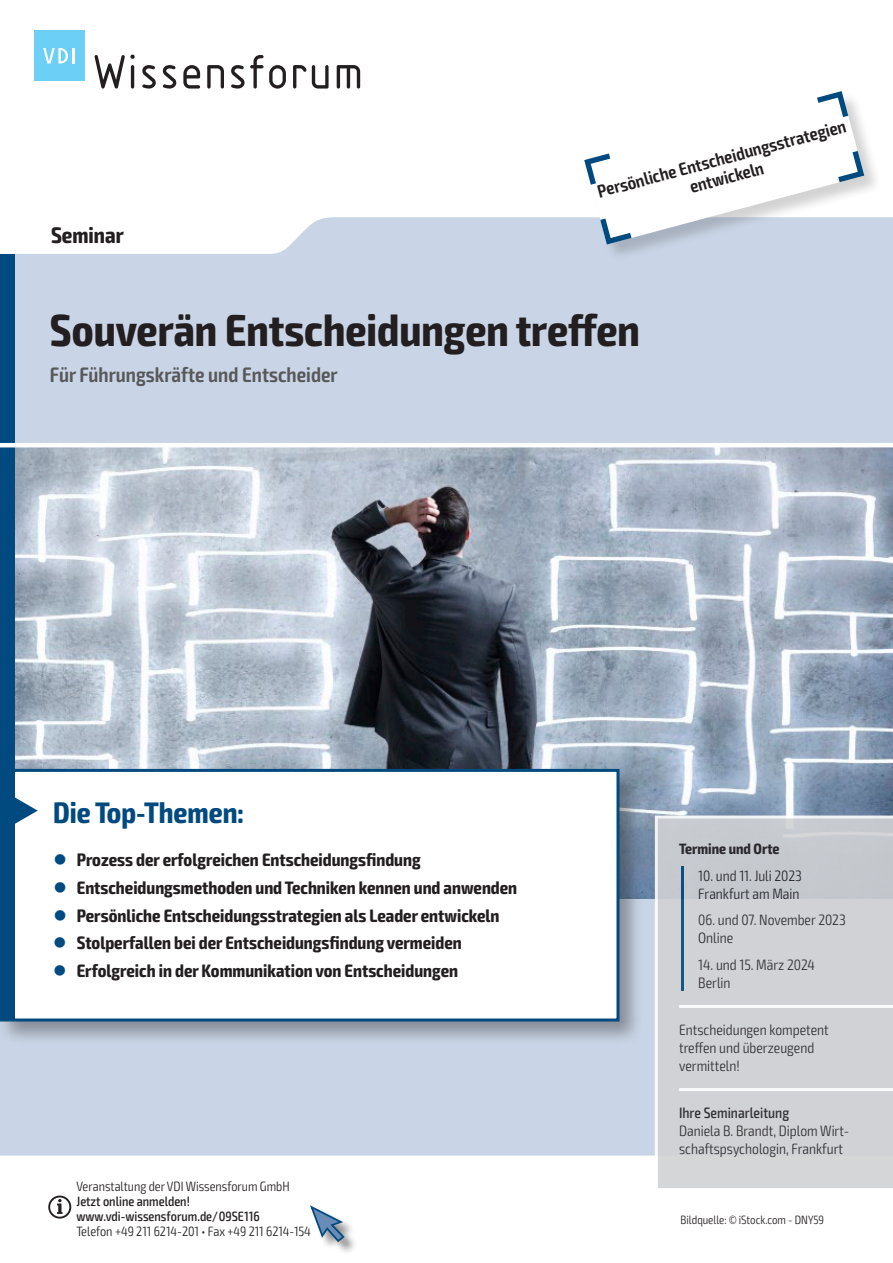
<style>
.page{position:relative;width:893px;height:1263px;background:#fff}
.page>*{position:absolute;margin:0;border:0;box-sizing:border-box;transform-origin:0 0}
.t1{font:700 condensed 45px "Exo 2";color:#231f20}
.t2{font:700 condensed 29.7px "Exo 2";color:#004a7f}
.t3{font:700 condensed 22.5px "Exo 2";color:#231f20}
.t4{font:600 condensed 21px "Exo 2";color:#57585a}
.t5{font:700 condensed 18px "Exo 2";color:#231f20}
.t6{font:600 condensed 18px/19.5px "Exo 2";color:#231f20;text-align:center}
.t7{font:300 condensed 15px/18px "Exo 2";color:#231f20}
.t8{font:500 condensed 15px "Exo 2";color:#231f20}
.t9{font:700 condensed 15px "Exo 2";color:#231f20}
.t10{font:300 condensed 13.5px "Exo 2";color:#231f20}
.t11{font:500 condensed 13.5px/15px "Exo 2";color:#231f20}
.t12{font:300 condensed 12px "Exo 2";color:#231f20}
.s1{color:#004a7f}
</style>
<div class="page">
<div style="left:0;top:217px;width:893px;height:938px;background:#c9d5e6"></div>
<img style="left:14px;top:447px;width:879px;height:451px">
<div style="left:0;top:765px;width:644px;height:281px;background:#231f20;opacity:.4"></div>
<div style="left:2px;top:770px;width:616px;height:250px;background:#fff"></div>
<div style="left:3px;top:772px;width:11px;height:246px;background:#004a7f"></div>
<div style="left:0;top:769px;width:619px;height:252px;border:3px solid #004a7f"></div>
<svg style="left:14px;top:796px;width:24px;height:29px"></svg>
<div style="left:0;top:254px;width:14px;height:519px;background:#004a7f"></div>
<div style="left:311px;top:1206px;width:47px;height:49px;background:#231f20;opacity:.5"></div>
<svg style="left:310px;top:1205px;width:36px;height:38px"></svg>
<hr style="left:0;top:443px;width:893px;height:4px;background:#fff">
<svg style="left:655px;top:815px;width:238px;height:373px;background:#ced1d4"></svg>
<svg style="left:48px;top:1195px;width:23px;height:23px"></svg>
<svg style="left:94px;top:54px;width:41px;height:35px"></svg>
<svg style="left:142px;top:65px;width:14px;height:24px"></svg>
<svg style="left:163px;top:65px;width:13px;height:24px"></svg>
<svg style="left:183px;top:65px;width:17px;height:24px"></svg>
<svg style="left:207px;top:65px;width:17px;height:24px"></svg>
<svg style="left:231px;top:55px;width:55px;height:34px"></svg>
<svg style="left:293px;top:65px;width:36px;height:24px"></svg>
<svg style="left:337px;top:65px;width:23px;height:24px"></svg>
<div style="left:34px;top:30px;width:50px;height:51px;background:#6bcff6"></div>
<svg style="left:43px;top:48px;width:31px;height:15px"></svg>
<div style="left:585px;top:92px;width:297px;height:170px;background:#231f20;opacity:.2"></div>
<svg style="left:584px;top:91px;width:280px;height:154px"></svg>
<p class="t3" style="left:51px;top:221px;width:74px">Seminar</p>
<p class="t6" style="left:595px;top:183px;width:258px;rotate:-15deg">Persönliche Entscheidungsstrategien entwickeln</p>
<h1 class="t1" style="left:50px;top:303px;width:591px">Souverän Entscheidungen treffen</h1>
<p class="t4" style="left:50px;top:362px;width:289px">Für Führungskräfte und Entscheider</p>
<h2 class="t2" style="left:53px;top:794px;width:192px">Die Top-Themen:</h2>
<p class="t5" style="left:53px;top:849px;width:369px"><span class="s1">●</span> Prozess der erfolgreichen Entscheidungsfindung</p>
<p class="t5" style="left:53px;top:877px;width:465px"><span class="s1">●</span> Entscheidungsmethoden und Techniken kennen und anwenden</p>
<p class="t5" style="left:53px;top:904px;width:448px"><span class="s1">●</span> Persönliche Entscheidungsstrategien als Leader entwickeln</p>
<p class="t5" style="left:53px;top:932px;width:410px"><span class="s1">●</span> Stolperfallen bei der Entscheidungsfindung vermeiden</p>
<p class="t5" style="left:53px;top:960px;width:406px"><span class="s1">●</span> Erfolgreich in der Kommunikation von Entscheidungen</p>
<p class="t10" style="left:77px;top:1178px;width:215px">Veranstaltung der VDI Wissensforum GmbH</p>
<p class="t11" style="left:77px;top:1194px;width:185px">Jetzt online anmelden! www.vdi-wissensforum.de/09SE116</p>
<p class="t10" style="left:77px;top:1223px;width:236px">Telefon +49 211 6214-201 • Fax +49 211 6214-154</p>
<p class="t9" style="left:679px;top:840px;width:102px">Termine und Orte</p>
<p class="t7" style="left:698px;top:867px;width:105px">10. und 11. Juli 2023<br>Frankfurt am Main</p>
<p class="t7" style="left:698px;top:911px;width:149px">06. und 07. November 2023<br>Online</p>
<p class="t7" style="left:698px;top:956px;width:118px">14. und 15. März 2024<br>Berlin</p>
<p class="t7" style="left:679px;top:1021px;width:151px">Entscheidungen kompetent treffen und überzeugend vermitteln!</p>
<p class="t8" style="left:679px;top:1104px;width:112px">Ihre Seminarleitung</p>
<p class="t7" style="left:679px;top:1122px;width:172px">Daniela B. Brandt, Diplom Wirt&shy;schaftspsychologin, Frankfurt</p>
<p class="t12" style="left:681px;top:1212px;width:145px">Bildquelle: © iStock.com - DNY59</p>
</div>
